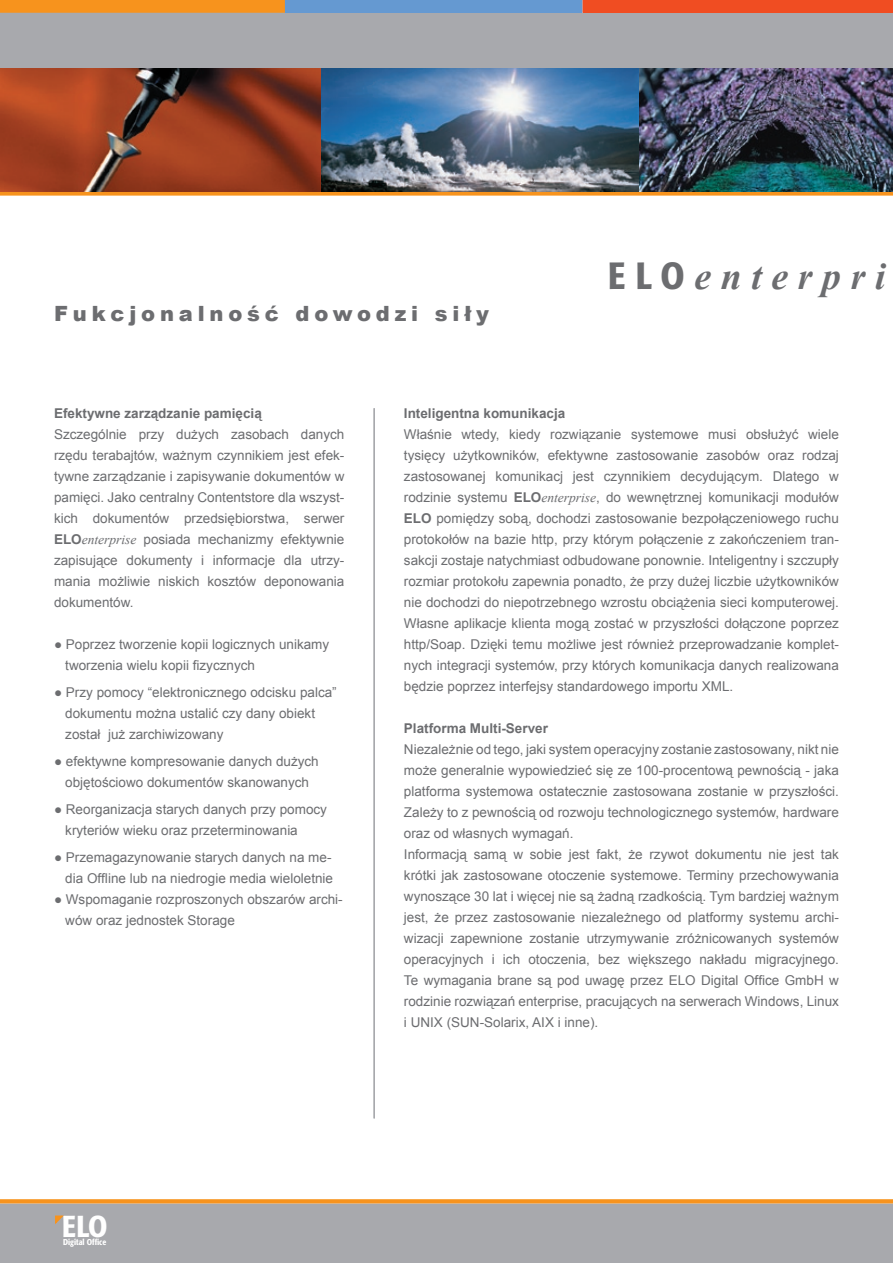
<style>
.page{position:relative;width:893px;height:1263px;background:#fff}
.page>*{position:absolute;margin:0;border:0;box-sizing:border-box;transform-origin:0 0}
.t1{font:italic 700 37.5px "Times New Roman";letter-spacing:.26em;color:#6c6d70}
.t2{font:500 condensed 30px "Formata";color:#fff}
.t3{font:900 21px "Arial";letter-spacing:.23em;color:#6c6d70}
.t4{font:13.5px/21px "Arial";color:#6c6d70}
.t5{font:700 13.5px "Arial";color:#6c6d70}
.t6{font:500 condensed 8.4px "Formata";color:#fff}
.s1{font-family:"Formata";font-weight:500;font-style:normal;font-stretch:condensed}
.s2{font-weight:700}
.s3{font-family:"Times New Roman";font-style:italic}
</style>
<div class="page">
<svg style="left:0;top:191px;width:893px;height:5px;background:#d68b34"></svg>
<div style="left:0;top:13px;width:893px;height:55px;background:#a8a9ad"></div>
<div style="left:0;top:1203px;width:893px;height:60px;background:#a8a9ad"></div>
<svg style="left:0;top:1199px;width:893px;height:4px;background:#f79828"></svg>
<svg style="left:0;top:0;width:893px;height:13px;background:#c37c5b"></svg>
<svg style="left:54px;top:1214px;width:12px;height:12px"></svg>
<hr style="left:373px;top:408px;width:2px;height:710px;background:#a8a9ad">
<img style="left:0;top:68px;width:893px;height:123px">
<h3 class="t3" style="left:54px;top:301px;width:437px">Fukcjonalność dowodzi siły</h3>
<h1 class="t1" style="left:608px;top:250px;width:279px"><span class="s1">ELO</span>enterpri</h1>
<p class="t5" style="left:54px;top:404px;width:209px">Efektywne zarządzanie pamięcią</p>
<p class="t4" style="left:54px;top:424px;width:292px;text-align:justify">Szczególnie przy dużych zasobach danych rzędu terabajtów, ważnym czynnikiem jest efek&shy;tywne zarządzanie i zapisywanie dokumentów w pamięci. Jako centralny Contentstore dla wszyst&shy;kich dokumentów przedsiębiorstwa, serwer <span class="s2">ELO</span><span class="s3">enterprise</span> posiada mechanizmy efektywnie zapisujące dokumenty i informacje dla utrzy&shy;mania możliwie niskich kosztów deponowania dokumentów.</p>
<p class="t4" style="left:65px;top:634px;width:265px;text-indent:-11px">● Poprzez tworzenie kopii logicznych unikamy tworzenia wielu kopii fizycznych</p>
<p class="t4" style="left:65px;top:682px;width:273px;text-indent:-11px">● Przy pomocy “elektronicznego odcisku palca” dokumentu można ustalić czy dany obiekt został już zarchiwizowany</p>
<p class="t4" style="left:54px;top:751px;width:266px;text-align:center">● efektywne kompresowanie danych dużych objętościowo dokumentów skanowanych</p>
<p class="t4" style="left:65px;top:799px;width:263px;text-indent:-11px">● Reorganizacja starych danych przy pomocy kryteriów wieku oraz przeterminowania</p>
<p class="t4" style="left:54px;top:847px;width:281px;text-align:right">● Przemagazynowanie starych danych na me&shy;dia Offline lub na niedrogie media wieloletnie</p>
<p class="t4" style="left:65px;top:889px;width:279px;text-indent:-11px">● Wspomaganie rozproszonych obszarów archi&shy;wów oraz jednostek Storage</p>
<p class="t5" style="left:404px;top:404px;width:163px">Inteligentna komunikacja</p>
<p class="t4" style="left:404px;top:424px;width:436px;text-align:justify">Właśnie wtedy, kiedy rozwiązanie systemowe musi obsłużyć wiele tysięcy użytkowników, efektywne zastosowanie zasobów oraz rodzaj zastosowanej komunikacj jest czynnikiem decydującym. Dlatego w rodzinie systemu <span class="s2">ELO</span><span class="s3">enterprise</span>, do wewnętrznej komunikacji modułów <span class="s2">ELO</span> pomiędzy sobą, dochodzi zastosowanie bezpołączeniowego ruchu protokołów na bazie http, przy którym połączenie z zakończeniem tran&shy;sakcji zostaje natychmiast odbudowane ponownie. Inteligentny i szczupły rozmiar protokołu zapewnia ponadto, że przy dużej liczbie użytkowników nie dochodzi do niepotrzebnego wzrostu obciążenia sieci komputerowej.<br>Własne aplikacje klienta mogą zostać w przyszłości dołączone poprzez http/Soap. Dzięki temu możliwe jest również przeprowadzanie komplet&shy;nych integracji systemów, przy których komunikacja danych realizowana będzie poprzez interfejsy standardowego importu XML.</p>
<p class="t5" style="left:404px;top:719px;width:146px">Platforma Multi-Server</p>
<p class="t4" style="left:404px;top:739px;width:436px">Niezależnie od tego, jaki system operacyjny zostanie zastosowany, nikt nie może generalnie wypowiedzieć się ze 100-procentową pewnością - jaka platforma systemowa ostatecznie zastosowana zostanie w przyszłości.<br>Zależy to z pewnością od rozwoju technologicznego systemów, hardware oraz od własnych wymagań.<br>Informacją samą w sobie jest fakt, że rzywot dokumentu nie jest tak krótki jak zastosowane otoczenie systemowe. Terminy przechowywania wynoszące 30 lat i więcej nie są żadną rzadkością. Tym bardziej ważnym jest, że przez zastosowanie niezależnego od platformy systemu archi&shy;wizacji zapewnione zostanie utrzymywanie zróżnicowanych systemów operacyjnych i ich otoczenia, bez większego nakładu migracyjnego.<br>Te wymagania brane są pod uwagę przez ELO Digital Office GmbH w rodzinie rozwiązań enterprise, pracujących na serwerach Windows, Linux i UNIX (SUN-Solarix, AIX i inne).</p>
<h2 class="t2" style="left:62px;top:1208px;width:47px">ELO</h2>
<p class="t6" style="left:63px;top:1236px;width:45px">Digital Office</p>
</div>
